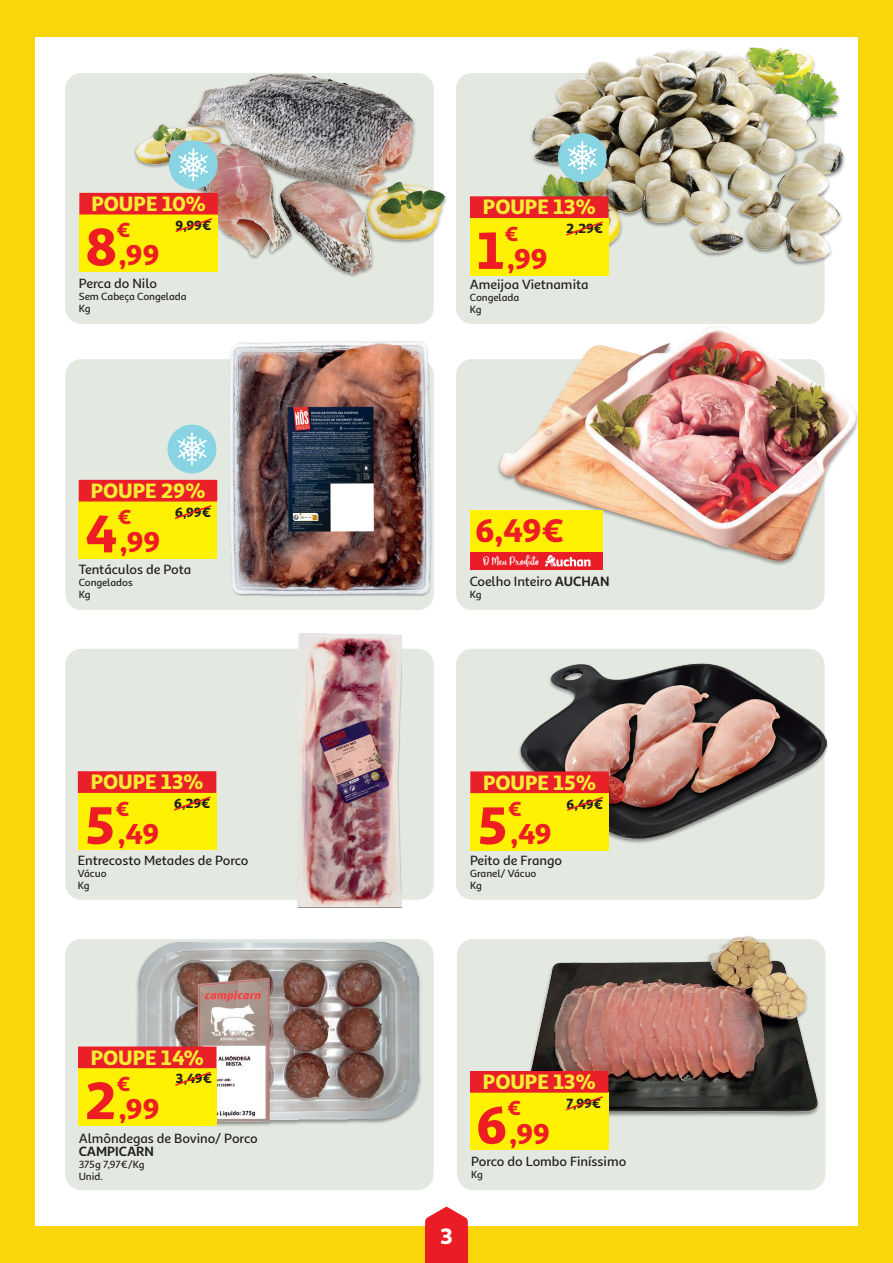
<style>
.page{position:relative;width:893px;height:1263px;background:#f8d608}
.page>*{position:absolute;margin:0;border:0;box-sizing:border-box;transform-origin:0 0}
.t1{font:900 52.95px "Sana Sans Alt";color:#ee1d23}
.t2{font:900 33px "Sana Sans Alt";color:#ee1d23}
.t3{font:900 28.95px "Sana Sans Alt";color:#ee1d23}
.t4{font:900 22.5px "Sana Sans Alt";color:#fff}
.t5{font:900 21px "Sana Sans Alt";color:#f4ed33}
.t6{font:900 20.55px "Sana Sans Alt";color:#ee1d23}
.t7{font:500 13.5px/13.5px "Sana Sans Alt";color:#231f20}
.t8{font:900 13.5px "Sana Sans Alt";letter-spacing:-.02em;color:#231f20}
.t9{font:13.5px "Eufoniem Two";color:#fff}
.t10{font:500 10.5px/12px "Sana Sans Alt";letter-spacing:-.01em;color:#231f20}
.s1{font-weight:700}
</style>
<div class="page">
<div style="left:35px;top:37px;width:823px;height:1189px;background:#fff"></div>
<svg style="left:425px;top:1206px;width:43px;height:57px;background:#ec3840"></svg>
<div style="left:456px;top:73px;width:368px;height:251px;background:#e3e8e1;border-radius:16px"></div>
<div style="left:456px;top:359px;width:368px;height:251px;background:#e3e8e1;border-radius:16px"></div>
<div style="left:456px;top:649px;width:368px;height:251px;background:#e3e8e1;border-radius:16px"></div>
<div style="left:457px;top:939px;width:368px;height:251px;background:#e3e8e1;border-radius:16px"></div>
<div style="left:65px;top:73px;width:369px;height:251px;background:#e3e8e1;border-radius:16px"></div>
<div style="left:65px;top:359px;width:369px;height:251px;background:#e3e8e1;border-radius:16px"></div>
<div style="left:65px;top:649px;width:369px;height:251px;background:#e3e8e1;border-radius:16px"></div>
<div style="left:65px;top:939px;width:369px;height:251px;background:#e3e8e1;border-radius:16px"></div>
<div style="left:520px;top:47px;width:326px;height:220px;background:#231f20;opacity:.5"></div>
<img style="left:524px;top:48px;width:319px;height:213px">
<img style="left:230px;top:341px;width:204px;height:257px">
<div style="left:558px;top:133px;width:49px;height:49px;background:#88d4e2;border-radius:50%"></div>
<svg style="left:567px;top:141px;width:30px;height:34px"></svg>
<div style="left:133px;top:72px;width:315px;height:206px;background:#231f20;opacity:.5"></div>
<img style="left:137px;top:73px;width:307px;height:200px">
<div style="left:297px;top:633px;width:105px;height:275px;background:#231f20;opacity:.5"></div>
<img style="left:298px;top:633px;width:103px;height:274px">
<img style="left:500px;top:318px;width:356px;height:251px">
<div style="left:518px;top:662px;width:312px;height:182px;background:#231f20;opacity:.5"></div>
<img style="left:521px;top:663px;width:305px;height:175px">
<div style="left:169px;top:140px;width:49px;height:49px;background:#88d4e2;border-radius:50%"></div>
<svg style="left:178px;top:148px;width:30px;height:34px"></svg>
<div style="left:78px;top:793px;width:138px;height:57px;background:#fff101"></div>
<svg style="left:174px;top:796px;width:37px;height:15px"></svg>
<div style="left:78px;top:771px;width:138px;height:22px;background:#ea2029;border:2px solid #ea2029"></div>
<div style="left:470px;top:218px;width:138px;height:57px;background:#fff101"></div>
<svg style="left:566px;top:221px;width:37px;height:15px"></svg>
<div style="left:470px;top:196px;width:138px;height:22px;background:#ea2029;border:2px solid #ea2029"></div>
<img style="left:529px;top:936px;width:296px;height:191px">
<img style="left:128px;top:939px;width:305px;height:188px">
<div style="left:470px;top:793px;width:139px;height:57px;background:#fff101"></div>
<svg style="left:567px;top:796px;width:36px;height:15px"></svg>
<div style="left:470px;top:771px;width:139px;height:22px;background:#ea2029;border:2px solid #ea2029"></div>
<div style="left:167px;top:425px;width:49px;height:48px;background:#88d4e2;border-radius:50%"></div>
<svg style="left:177px;top:432px;width:30px;height:34px"></svg>
<div style="left:79px;top:214px;width:139px;height:58px;background:#fff101"></div>
<svg style="left:175px;top:218px;width:38px;height:15px"></svg>
<div style="left:79px;top:193px;width:139px;height:21px;background:#ea2029"></div>
<div style="left:79px;top:501px;width:138px;height:58px;background:#fff101"></div>
<svg style="left:175px;top:505px;width:37px;height:15px"></svg>
<div style="left:79px;top:480px;width:138px;height:21px;background:#ea2029"></div>
<div style="left:470px;top:1093px;width:138px;height:57px;background:#fff101"></div>
<svg style="left:566px;top:1096px;width:37px;height:15px"></svg>
<div style="left:470px;top:1071px;width:138px;height:22px;background:#ea2029;border:2px solid #ea2029"></div>
<div style="left:78px;top:1068px;width:139px;height:57px;background:#fff101"></div>
<svg style="left:175px;top:1071px;width:36px;height:15px"></svg>
<div style="left:78px;top:1046px;width:139px;height:22px;background:#ea2029;border:2px solid #ea2029"></div>
<div style="left:470px;top:510px;width:133px;height:42px;background:#fff101"></div>
<div style="left:470px;top:552px;width:133px;height:17px;background:#ea1d27"></div>
<svg style="left:545px;top:555px;width:45px;height:11px"></svg>
<p class="t5" style="left:92px;top:187px;width:116px">POUPE 10%</p>
<p class="t1" style="left:86px;top:205px;width:32px">8</p>
<p class="t6" style="left:117px;top:214px;width:15px">€</p>
<p class="t3" style="left:119px;top:232px;width:42px">,99</p>
<p class="t8" style="left:176px;top:215px;width:37px">9,99€</p>
<p class="t7" style="left:79px;top:275px;width:80px">Perca do Nilo</p>
<p class="t10" style="left:79px;top:289px;width:109px">Sem Cabeça Congelada<br>Kg</p>
<p class="t5" style="left:91px;top:474px;width:116px">POUPE 29%</p>
<p class="t1" style="left:85px;top:492px;width:34px">4</p>
<p class="t6" style="left:118px;top:501px;width:15px">€</p>
<p class="t3" style="left:120px;top:519px;width:42px">,99</p>
<p class="t8" style="left:175px;top:501px;width:37px">6,99€</p>
<p class="t7" style="left:79px;top:562px;width:114px">Tentáculos de Pota</p>
<p class="t10" style="left:79px;top:576px;width:56px">Congelados<br>Kg</p>
<p class="t5" style="left:91px;top:765px;width:114px">POUPE 13%</p>
<p class="t1" style="left:84px;top:783px;width:33px">5</p>
<p class="t6" style="left:115px;top:792px;width:15px">€</p>
<p class="t3" style="left:118px;top:811px;width:43px">,49</p>
<p class="t8" style="left:174px;top:793px;width:38px">6,29€</p>
<p class="t7" style="left:78px;top:852px;width:172px">Entrecosto Metades de Porco</p>
<p class="t10" style="left:78px;top:866px;width:30px">Vácuo<br>Kg</p>
<p class="t5" style="left:91px;top:1041px;width:114px">POUPE 14%</p>
<p class="t1" style="left:85px;top:1058px;width:33px">2</p>
<p class="t6" style="left:117px;top:1067px;width:15px">€</p>
<p class="t3" style="left:119px;top:1086px;width:42px">,99</p>
<p class="t8" style="left:175px;top:1067px;width:38px">3,49€</p>
<p class="t7" style="left:79px;top:1130px;width:181px">Almôndegas de Bovino/ Porco<br><span class="s1">CAMPICARN</span></p>
<p class="t10" style="left:79px;top:1158px;width:67px">375g 7,97€/Kg<br>Unid.</p>
<p class="t5" style="left:483px;top:190px;width:114px">POUPE 13%</p>
<p class="t1" style="left:477px;top:208px;width:30px">1</p>
<p class="t6" style="left:505px;top:217px;width:15px">€</p>
<p class="t3" style="left:507px;top:236px;width:42px">,99</p>
<p class="t8" style="left:566px;top:218px;width:38px">2,29€</p>
<p class="t7" style="left:470px;top:277px;width:120px">Ameijoa Vietnamita</p>
<p class="t10" style="left:470px;top:291px;width:51px">Congelada<br>Kg</p>
<p class="t2" style="left:475px;top:504px;width:90px">6,49€</p>
<p class="t9" style="left:483px;top:553px;width:57px">O Meu Produto</p>
<p class="t7" style="left:470px;top:573px;width:141px">Coelho Inteiro <span class="s1">AUCHAN</span></p>
<p class="t10" style="left:470px;top:587px;width:13px">Kg</p>
<p class="t5" style="left:483px;top:766px;width:114px">POUPE 15%</p>
<p class="t1" style="left:477px;top:783px;width:33px">5</p>
<p class="t6" style="left:508px;top:792px;width:15px">€</p>
<p class="t3" style="left:510px;top:811px;width:43px">,49</p>
<p class="t8" style="left:567px;top:793px;width:38px">6,49€</p>
<p class="t7" style="left:470px;top:853px;width:93px">Peito de Frango</p>
<p class="t10" style="left:470px;top:867px;width:68px">Granel/ Vácuo<br>Kg</p>
<h3 class="t4" style="left:440px;top:1214px;width:15px">33</h3>
<p class="t5" style="left:483px;top:1065px;width:114px">POUPE 13%</p>
<p class="t1" style="left:477px;top:1083px;width:32px">6</p>
<p class="t6" style="left:507px;top:1092px;width:15px">€</p>
<p class="t3" style="left:509px;top:1110px;width:42px">,99</p>
<p class="t8" style="left:566px;top:1093px;width:36px">7,99€</p>
<p class="t7" style="left:471px;top:1154px;width:157px">Porco do Lombo Finíssimo</p>
<p class="t10" style="left:471px;top:1168px;width:13px">Kg</p>
</div>
